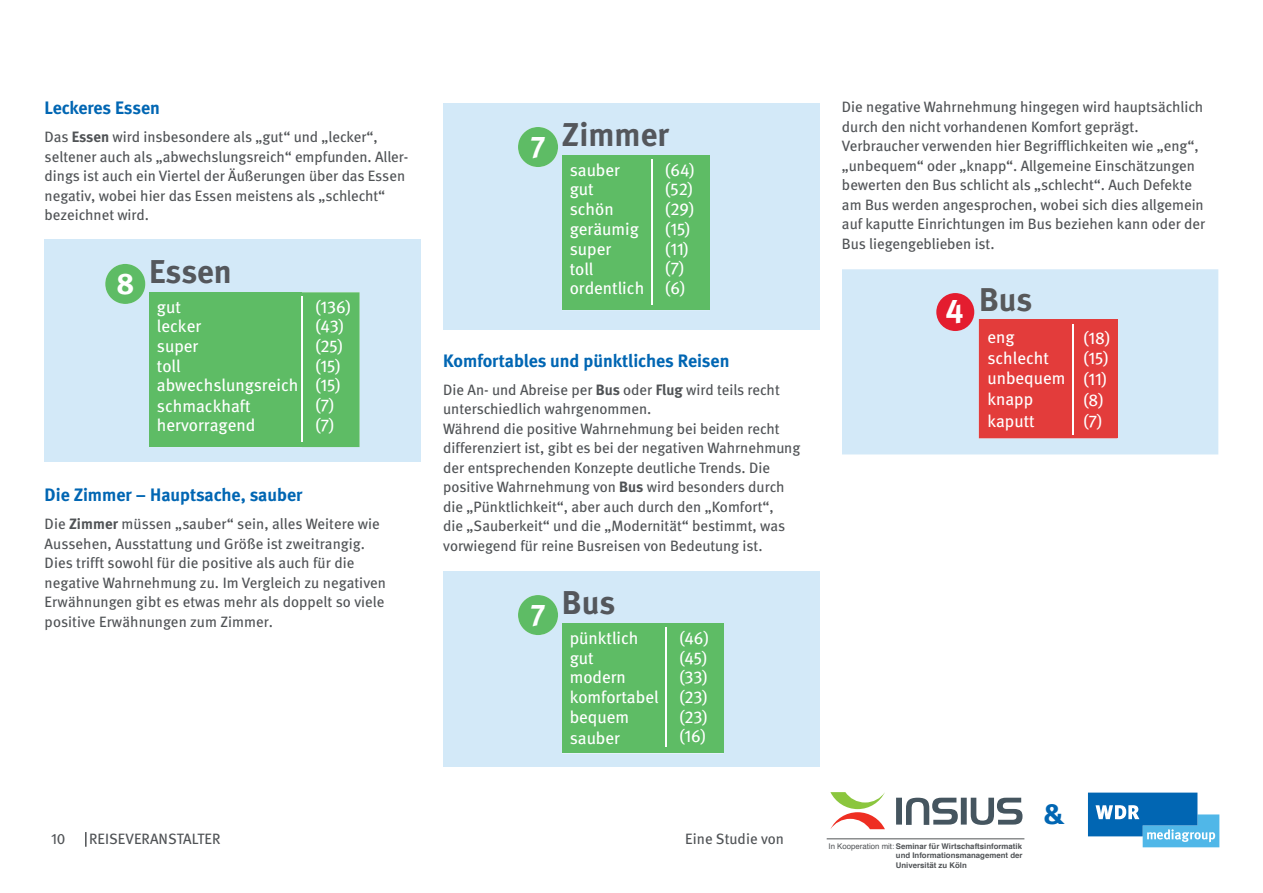
<style>
.page{position:relative;width:1263px;height:893px;background:#fff}
.page>*{position:absolute;margin:0;border:0;box-sizing:border-box;transform-origin:0 0}
.t1{font:700 33px "Meta";color:#54575c}
.t2{font:700 32.85px "Meta";color:#57585a}
.t3{font:32.85px "Meta Bold Expert";color:#fff}
.t4{font:700 30px "Meta";color:#0166b3}
.t5{font:700 18px "Meta";color:#0166b3}
.t6{font:17.25px/19.6px "Meta";color:#fff}
.t7{font:17.25px "Meta Book Caps Expert";color:#fff}
.t8{font:17.1px/20.9px "Meta";color:#fff}
.t9{font:15px/19.5px "Meta";color:#505356}
.t10{font:15px "Meta Book Expert";color:#505356}
.t11{font:700 7.8px/9.4px "Helvetica";color:#505356;text-align:justify}
.s1{font-weight:700}
.s2{font-family:"Meta"}
.s3{font-family:"Meta Book Caps Expert"}
.s4{font-weight:400}
</style>
<div class="page">
<hr style="left:827px;top:838px;width:197px;height:1px;background:#505356">
<svg style="left:830px;top:792px;width:55px;height:37px"></svg>
<svg style="left:896px;top:798px;width:126px;height:27px"></svg>
<svg style="left:1088px;top:793px;width:131px;height:54px"></svg>
<div style="left:443px;top:103px;width:377px;height:227px;background:#d3e9f8"></div>
<div style="left:652px;top:155px;width:57px;height:155px;background:#5ebc65"></div>
<div style="left:562px;top:155px;width:90px;height:155px;background:#5ebc65"></div>
<hr style="left:651px;top:159px;width:2px;height:146px;background:#fff">
<svg style="left:518px;top:127px;width:40px;height:40px;background:#77c584"></svg>
<div style="left:443px;top:571px;width:377px;height:196px;background:#d3e9f8"></div>
<div style="left:666px;top:623px;width:57px;height:130px;background:#5ebc65"></div>
<div style="left:562px;top:623px;width:104px;height:130px;background:#5ebc65"></div>
<hr style="left:665px;top:627px;width:2px;height:120px;background:#fff">
<svg style="left:518px;top:595px;width:40px;height:40px;background:#77c584"></svg>
<div style="left:45px;top:240px;width:376px;height:221px;background:#d3e9f8"></div>
<div style="left:302px;top:292px;width:58px;height:155px;background:#5ebc65"></div>
<div style="left:149px;top:292px;width:153px;height:155px;background:#5ebc65"></div>
<hr style="left:301px;top:296px;width:2px;height:146px;background:#fff">
<svg style="left:105px;top:264px;width:40px;height:40px;background:#77c584"></svg>
<div style="left:842px;top:269px;width:376px;height:185px;background:#d3e9f8"></div>
<div style="left:979px;top:319px;width:138px;height:119px;background:#e33c3b"></div>
<hr style="left:1072px;top:325px;width:2px;height:110px;background:#fff">
<div style="left:936px;top:293px;width:38px;height:38px;background:#e41d2f;border-radius:50%"></div>
<svg style="left:85px;top:832px;width:2px;height:15px"></svg>
<p class="t5" style="left:45px;top:97px;width:117px">Leckeres Essen</p>
<p class="t9" style="left:45px;top:127px;width:365px">Das <span class="s1">Essen</span> wird insbesondere als „gut“ und „lecker“, seltener auch als „abwechslungsreich“ empfunden. Aller&shy;dings ist auch ein Viertel der Äußerungen über das Essen negativ, wobei hier das Essen meistens als „schlecht“ bezeichnet wird.</p>
<h1 class="t1" style="left:116px;top:252px;width:117px"><sub>8</sub> Essen</h1>
<p class="t6" style="left:157px;top:296px;width:143px">gut<br>lecker<br>super<br>toll abwechslungsreich schmackhaft</p>
<p class="t6" style="left:157px;top:415px;width:100px">hervorragend</p>
<p class="t7" style="left:315px;top:297px;width:37px"><span class="s2">(</span>136<span class="s2">)</span></p>
<p class="t6" style="left:315px;top:316px;width:30px">(<span class="s3">43</span>) (<span class="s3">25</span>) (<span class="s3">15</span>) (<span class="s3">15</span>) (<span class="s3">7</span>) (<span class="s3">7</span>)</p>
<p class="t5" style="left:45px;top:484px;width:259px">Die Zimmer – Hauptsache, sauber</p>
<p class="t9" style="left:45px;top:514px;width:343px">Die <span class="s1">Zimmer</span> müssen „sauber“ sein, alles Weitere wie Aussehen, Ausstattung und Größe ist zweitrangig.<br>Dies trifft sowohl für die positive als auch für die negative Wahrnehmung zu. Im Vergleich zu negativen Erwähnungen gibt es etwas mehr als doppelt so viele positive Erwähnungen zum Zimmer.</p>
<h1 class="t1" style="left:531px;top:115px;width:140px"><sub>7</sub> Zimmer</h1>
<p class="t6" style="left:570px;top:160px;width:71px">sauber gut schön geräumig super toll</p>
<p class="t6" style="left:570px;top:278px;width:76px">ordentlich</p>
<p class="t6" style="left:665px;top:160px;width:31px">(<span class="s3">64</span>) (<span class="s3">52</span>) (<span class="s3">29</span>) (<span class="s3">15</span>) (<span class="s3">11</span>) (<span class="s3">7</span>) (<span class="s3">6</span>)</p>
<p class="t5" style="left:443px;top:350px;width:288px">Komfortables und pünktliches Reisen</p>
<p class="t9" style="left:443px;top:380px;width:358px">Die An- und Abreise per <span class="s1">Bus</span> oder <span class="s1">Flug</span> wird teils recht unterschiedlich wahrgenommen.<br>Während die positive Wahrnehmung bei beiden recht differenziert ist, gibt es bei der negativen Wahrnehmung der entsprechenden Konzepte deutliche Trends. Die positive Wahrnehmung von <span class="s1">Bus</span> wird besonders durch die „Pünktlichkeit“, aber auch durch den „Komfort“,<br>die „Sauberkeit“ und die „Modernität“ bestimmt, was vorwiegend für reine Busreisen von Bedeutung ist.</p>
<h1 class="t1" style="left:531px;top:583px;width:86px"><sub>7</sub> Bus</h1>
<p class="t6" style="left:570px;top:628px;width:90px">pünktlich gut<br>modern komfortabel bequem sauber</p>
<p class="t6" style="left:679px;top:628px;width:31px;text-align:justify">(<span class="s3">46</span>) (<span class="s3">45</span>) (<span class="s3">33</span>) (<span class="s3">23</span>) (<span class="s3">23</span>) (<span class="s3">16</span>)</p>
<p class="t10" style="left:51px;top:829px;width:16px">10</p>
<p class="t9" style="left:685px;top:829px;width:100px">Eine Studie von</p>
<p class="t9" style="left:89px;top:829px;width:133px">REISEVERANSTALTER</p>
<p class="t9" style="left:842px;top:97px;width:365px">Die negative Wahrnehmung hingegen wird hauptsächlich durch den nicht vorhandenen Komfort geprägt.<br>Verbraucher verwenden hier Begrifflichkeiten wie „eng“, „unbequem“ oder „knapp“. Allgemeine Einschätzungen bewerten den Bus schlicht als „schlecht“. Auch Defekte am Bus werden angesprochen, wobei sich dies allgemein auf kaputte Einrichtungen im Bus beziehen kann oder der Bus liegengeblieben ist.</p>
<h2 class="t3" style="left:945px;top:291px;width:20px">4</h2>
<h2 class="t2" style="left:979px;top:280px;width:55px">Bus</h2>
<p class="t8" style="left:987px;top:326px;width:79px">eng schlecht unbequem knapp kaputt</p>
<p class="t8" style="left:1083px;top:327px;width:28px">(<span class="s3">18</span>)</p>
<p class="t8" style="left:1083px;top:348px;width:27px">(<span class="s3">15</span>) (<span class="s3">11</span>)</p>
<p class="t8" style="left:1083px;top:411px;width:20px">(<span class="s3">7</span>)</p>
<p class="t8" style="left:1083px;top:389px;width:21px">(<span class="s3">8</span>)</p>
<p class="t11" style="left:896px;top:842px;width:128px;text-indent:-67px"><span class="s4">In Kooperation mit:</span> Seminar für Wirtschaftsinformatik und Informationsmanagement der Universität zu Köln</p>
<h3 class="t4" style="left:1043px;top:795px;width:23px">&amp;</h3>
</div>
